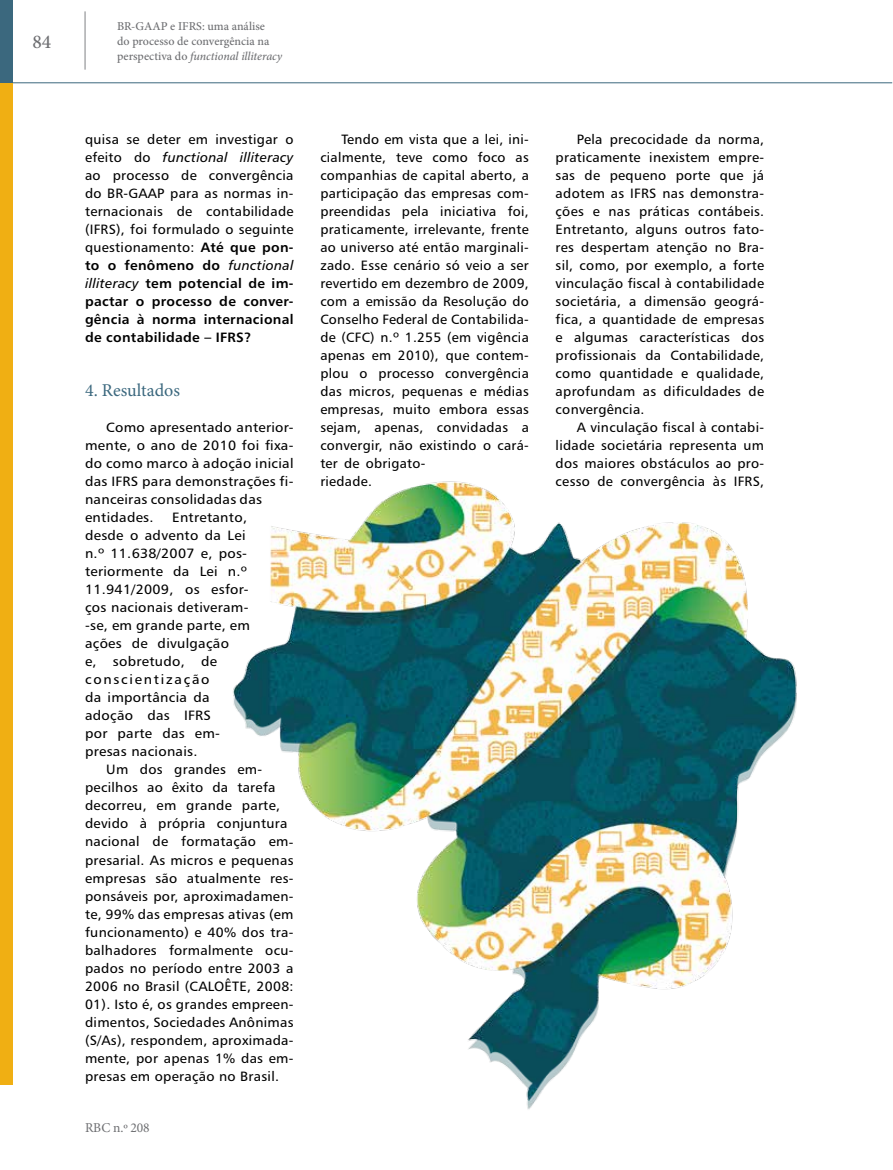
<style>
.page{position:relative;width:893px;height:1170px;background:#fff}
.page>*{position:absolute;margin:0;border:0;box-sizing:border-box;transform-origin:0 0}
.t1{font:500 19.5px "Minion Pro";color:#6d6e71}
.t2{font:18px "Minion Pro";color:#3b687e}
.t3{font:13.5px/18px "Humanist 777 BT Roman B";letter-spacing:.02em;color:#000;text-align:justify}
.t4{font:13.5px/18px "Humanist 777 BT Roman B";letter-spacing:.02em;color:#000;scale:1.05 1}
.t5{font:13.5px/18px "Humanist 777 BT Bold B";letter-spacing:.02em;color:#000;text-align:justify}
.t6{font:13.5px "Humanist 777 BT Italic B";letter-spacing:.02em;color:#000}
.t7{font:13.5px "Minion Pro";letter-spacing:-.01em;color:#6d6e71}
.t8{font:500 12px/15px "Minion Pro";color:#6d6e71}
.s1{font-style:italic}
.s2{font-family:"Humanist 777 BT Roman B"}
.s3{font-family:"Humanist 777 BT Bold B"}
.s4{font-family:"Humanist 777 BT Italic B"}
</style>
<div class="page">
<hr style="left:0;top:82px;width:892px;height:1px;background:#3b687e">
<div style="left:0;top:82px;width:13px;height:1002px;background:#f0af13"></div>
<div style="left:0;top:0;width:13px;height:82px;background:#3b687e"></div>
<hr style="left:85px;top:11px;width:1px;height:59px;background:#808285">
<img style="left:233px;top:481px;width:564px;height:629px">
<h1 class="t1" style="left:33px;top:28px;width:20px">84</h1>
<p class="t8" style="left:117px;top:19px;width:167px">BR-GAAP e IFRS: uma análise<br>do processo de convergência na perspectiva do <span class="s1">functional illiteracy</span></p>
<p class="t3" style="left:85px;top:130px;width:210px">quisa se deter em investigar o</p>
<p class="t6" style="left:85px;top:149px;width:210px"><span class="s2">efeito do</span> functional illiteracy</p>
<p class="t3" style="left:85px;top:166px;width:210px">ao processo de convergência do BR-GAAP para as normas in&shy;ternacionais de contabilidade (IFRS), foi formulado o seguinte questionamento: <span class="s3">Até que pon-</span></p>
<p class="t5" style="left:85px;top:256px;width:210px">to o fenômeno do <span class="s4">functional illiteracy</span> tem potencial de im&shy;pactar o processo de conver&shy;gência à norma internacional de contabilidade – IFRS?</p>
<h2 class="t2" style="left:85px;top:378px;width:97px">4. Resultados</h2>
<p class="t4" style="left:85px;top:418px;width:200px;text-indent:21px">Como apresentado anterior&shy;mente, o ano de 2010 foi fixa&shy;do como marco à adoção inicial das IFRS para demonstrações fi&shy;nanceiras consolidadas das entidades.</p>
<p class="t4" style="left:85px;top:508px;width:159px;text-indent:87px">Entretanto, desde o advento da Lei n.º 11.638/2007 e, pos&shy;teriormente da Lei n.º<br>11.941/2009, os esfor&shy;ços nacionais detiveram--se, em grande parte, em ações de divulgação<br>e, sobretudo, de conscientização<br>da importância da adoção das IFRS<br>por parte das em&shy;presas nacionais.</p>
<p class="t3" style="left:85px;top:760px;width:210px;text-align:left;text-indent:21px">Um dos grandes em&shy;pecilhos ao êxito da tarefa decorreu, em grande parte, devido à própria conjuntura nacional de formatação em&shy;presarial. As micros e pequenas empresas são atualmente res&shy;ponsáveis por, aproximadamen&shy;te, 99% das empresas ativas (em funcionamento) e 40% dos tra&shy;balhadores formalmente ocu&shy;pados no período entre 2003 a<br>2006 no Brasil (CALOÊTE, 2008:<br>01). Isto é, os grandes empreen&shy;dimentos, Sociedades Anônimas (S/As), respondem, aproximada&shy;mente, por apenas 1% das em&shy;presas em operação no Brasil.</p>
<p class="t7" style="left:85px;top:1118px;width:66px">RBC n.º 208</p>
<p class="t3" style="left:320px;top:130px;width:210px;text-align:left;text-indent:21px">Tendo em vista que a lei, ini&shy;cialmente, teve como foco as companhias de capital aberto, a participação das empresas com&shy;preendidas pela iniciativa foi, praticamente, irrelevante, frente ao universo até então marginali&shy;zado. Esse cenário só veio a ser revertido em dezembro de 2009, com a emissão da Resolução do<br>Conselho Federal de Contabilida&shy;de (CFC) n.º 1.255 (em vigência apenas em 2010), que contem&shy;plou o processo convergência das micros, pequenas e médias empresas, muito embora essas sejam, apenas, convidadas a convergir, não existindo o cará&shy;ter de obrigato-<br>riedade.</p>
<p class="t3" style="left:556px;top:130px;width:210px;text-indent:21px">Pela precocidade da norma, praticamente inexistem empre&shy;sas de pequeno porte que já adotem as IFRS nas demonstra&shy;ções e nas práticas contábeis.<br>Entretanto, alguns outros fato&shy;res despertam atenção no Bra&shy;sil, como, por exemplo, a forte vinculação fiscal à contabilidade societária, a dimensão geográ&shy;fica, a quantidade de empresas e algumas características dos profissionais da Contabilidade, como quantidade e qualidade, aprofundam as dificuldades de convergência.</p>
<p class="t3" style="left:556px;top:418px;width:210px;text-indent:21px">A vinculação fiscal à contabi&shy;lidade societária representa um dos maiores obstáculos ao pro&shy;cesso de convergência às IFRS,</p>
</div>
